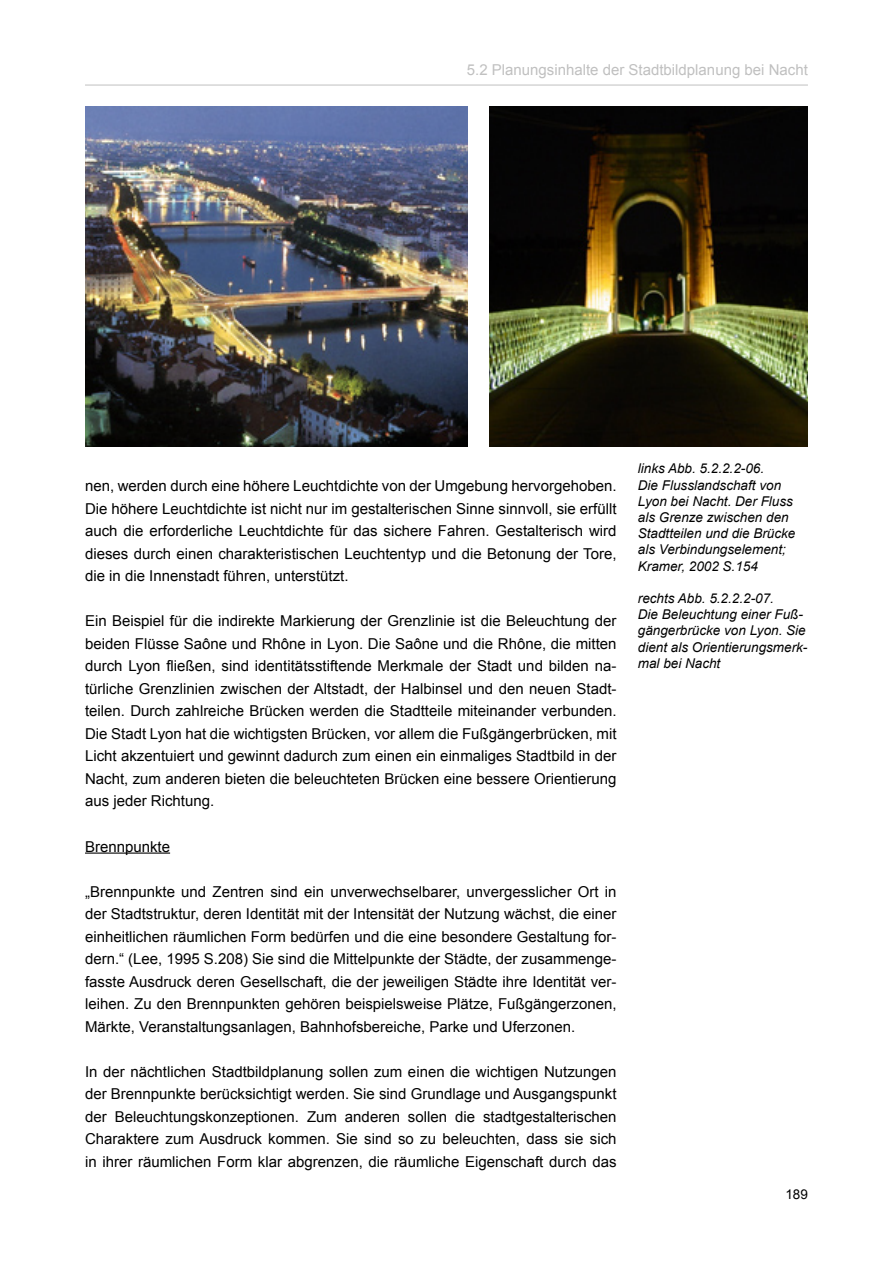
<style>
.page{position:relative;width:893px;height:1263px;background:#fff}
.page>*{position:absolute;margin:0;border:0;box-sizing:border-box;transform-origin:0 0}
.t1{font:15px/22.5px "Arial";color:#000;text-align:justify}
.t2{font:15px "Arial";color:#c0c0c0}
.t3{font:italic 13.5px/16.2px "Arial";color:#000}
.t4{font:13.5px "Arial";color:#000}
</style>
<div class="page">
<hr style="left:85px;top:85px;width:723px;height:1px;background:#c0c0c0">
<hr style="left:85px;top:852px;width:85px;height:2px;background:#000">
<img style="left:85px;top:106px;width:383px;height:340px">
<img style="left:489px;top:106px;width:319px;height:340px">
<p class="t2" style="left:467px;top:60px;width:343px">5.2 Planungsinhalte der Stadtbildplanung bei Nacht</p>
<p class="t1" style="left:85px;top:475px;width:533px">nen, werden durch eine höhere Leuchtdichte von der Umgebung hervorgehoben.<br>Die höhere Leuchtdichte ist nicht nur im gestalterischen Sinne sinnvoll, sie erfüllt auch die erforderliche Leuchtdichte für das sichere Fahren. Gestalterisch wird dieses durch einen charakteristischen Leuchtentyp und die Betonung der Tore, die in die Innenstadt führen, unterstützt.</p>
<p class="t1" style="left:85px;top:610px;width:533px">Ein Beispiel für die indirekte Markierung der Grenzlinie ist die Beleuchtung der beiden Flüsse Saône und Rhône in Lyon. Die Saône und die Rhône, die mitten durch Lyon fließen, sind identitätsstiftende Merkmale der Stadt und bilden na&shy;türliche Grenzlinien zwischen der Altstadt, der Halbinsel und den neuen Stadt&shy;teilen. Durch zahlreiche Brücken werden die Stadtteile miteinander verbunden.<br>Die Stadt Lyon hat die wichtigsten Brücken, vor allem die Fußgängerbrücken, mit Licht akzentuiert und gewinnt dadurch zum einen ein einmaliges Stadtbild in der Nacht, zum anderen bieten die beleuchteten Brücken eine bessere Orientierung aus jeder Richtung.</p>
<p class="t1" style="left:85px;top:835px;width:87px">Brennpunkte</p>
<p class="t1" style="left:85px;top:880px;width:533px">„Brennpunkte und Zentren sind ein unverwechselbarer, unvergesslicher Ort in der Stadtstruktur, deren Identität mit der Intensität der Nutzung wächst, die einer einheitlichen räumlichen Form bedürfen und die eine besondere Gestaltung for&shy;dern.“ (Lee, 1995 S.208) Sie sind die Mittelpunkte der Städte, der zusammenge&shy;fasste Ausdruck deren Gesellschaft, die der jeweiligen Städte ihre Identität ver&shy;leihen. Zu den Brennpunkten gehören beispielsweise Plätze, Fußgängerzonen, Märkte, Veranstaltungsanlagen, Bahnhofsbereiche, Parke und Uferzonen.</p>
<p class="t1" style="left:85px;top:1060px;width:533px">In der nächtlichen Stadtbildplanung sollen zum einen die wichtigen Nutzungen der Brennpunkte berücksichtigt werden. Sie sind Grundlage und Ausgangspunkt der Beleuchtungskonzeptionen. Zum anderen sollen die stadtgestalterischen Charaktere zum Ausdruck kommen. Sie sind so zu beleuchten, dass sie sich in ihrer räumlichen Form klar abgrenzen, die räumliche Eigenschaft durch das</p>
<p class="t3" style="left:638px;top:461px;width:159px">links Abb. 5.2.2.2-06.<br>Die Flusslandschaft von<br>Lyon bei Nacht. Der Fluss als Grenze zwischen den<br>Stadtteilen und die Brücke als Verbindungselement;<br>Kramer, 2002 S.154</p>
<p class="t3" style="left:638px;top:590px;width:171px">rechts Abb. 5.2.2.2-07.<br>Die Beleuchtung einer Fuß&shy;gängerbrücke von Lyon. Sie dient als Orientierungsmerk&shy;mal bei Nacht</p>
<p class="t4" style="left:785px;top:1185px;width:24px">189</p>
</div>
